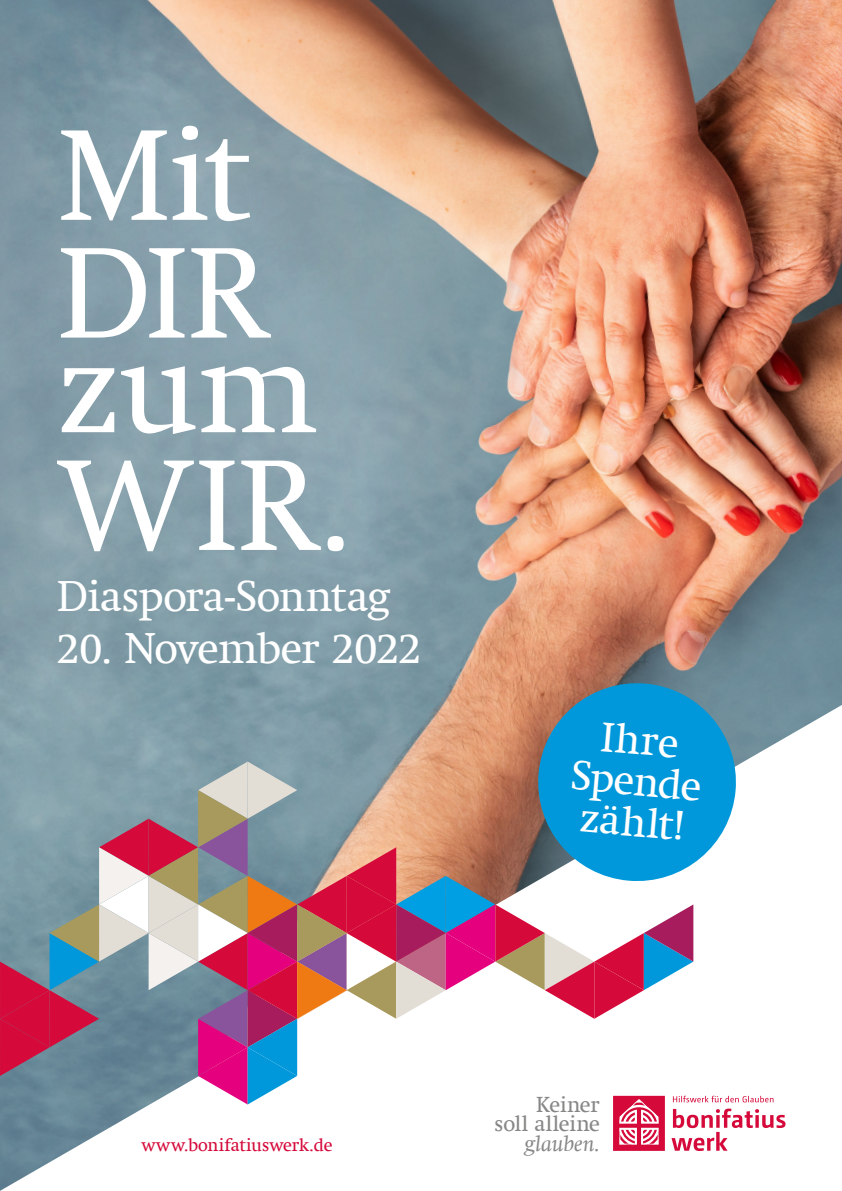
<style>
.page{position:relative;width:842px;height:1191px;background:#fff}
.page>*{position:absolute;margin:0;border:0;box-sizing:border-box;transform-origin:0 0}
.t1{font:131.4px/117.7px "Swift Com";letter-spacing:-.015em;color:#fff}
.t2{font:43.5px "Swift Com";letter-spacing:-.025em;color:#fff}
.t3{font:41.8px/40.9px "Swift Com";color:#fff;text-align:center}
.t4{font:22px/19.7px "Swift Com";letter-spacing:-.005em;color:#878786;text-align:right}
.t5{font:italic 22px "Swift Com";letter-spacing:-.01em;color:#878786}
.t6{font:18px "Swift Com";letter-spacing:-.005em;color:#d50a3a}
</style>
<div class="page">
<img style="left:0;top:0;width:842px;height:1190px">
<svg style="left:534px;top:679px;width:206px;height:82px;background:#318fb8"></svg>
<div style="left:600px;top:1083px;width:198px;height:80px;background:#fff"></div>
<svg style="left:0;top:761px;width:785px;height:390px"></svg>
<h1 class="t1" style="left:57px;top:116px;width:214px">Mit<br>DIR</h1>
<h1 class="t1" style="left:57px;top:329px;width:298px">zum<br>WIR.</h1>
<p class="t2" style="left:57px;top:571px;width:335px">Diaspora-Sonntag</p>
<p class="t2" style="left:57px;top:623px;width:367px">20. November 2022</p>
<p class="t3" style="left:576px;top:714px;width:132px;rotate:5deg">Ihre<br>Spende zählt!</p>
<p class="t4" style="left:495px;top:1094px;width:107px">Keiner<br>soll alleine</p>
<p class="t6" style="left:142px;top:1134px;width:192px">www.bonifatiuswerk.de</p>
<p class="t5" style="left:525px;top:1130px;width:77px">glauben.</p>
</div>
